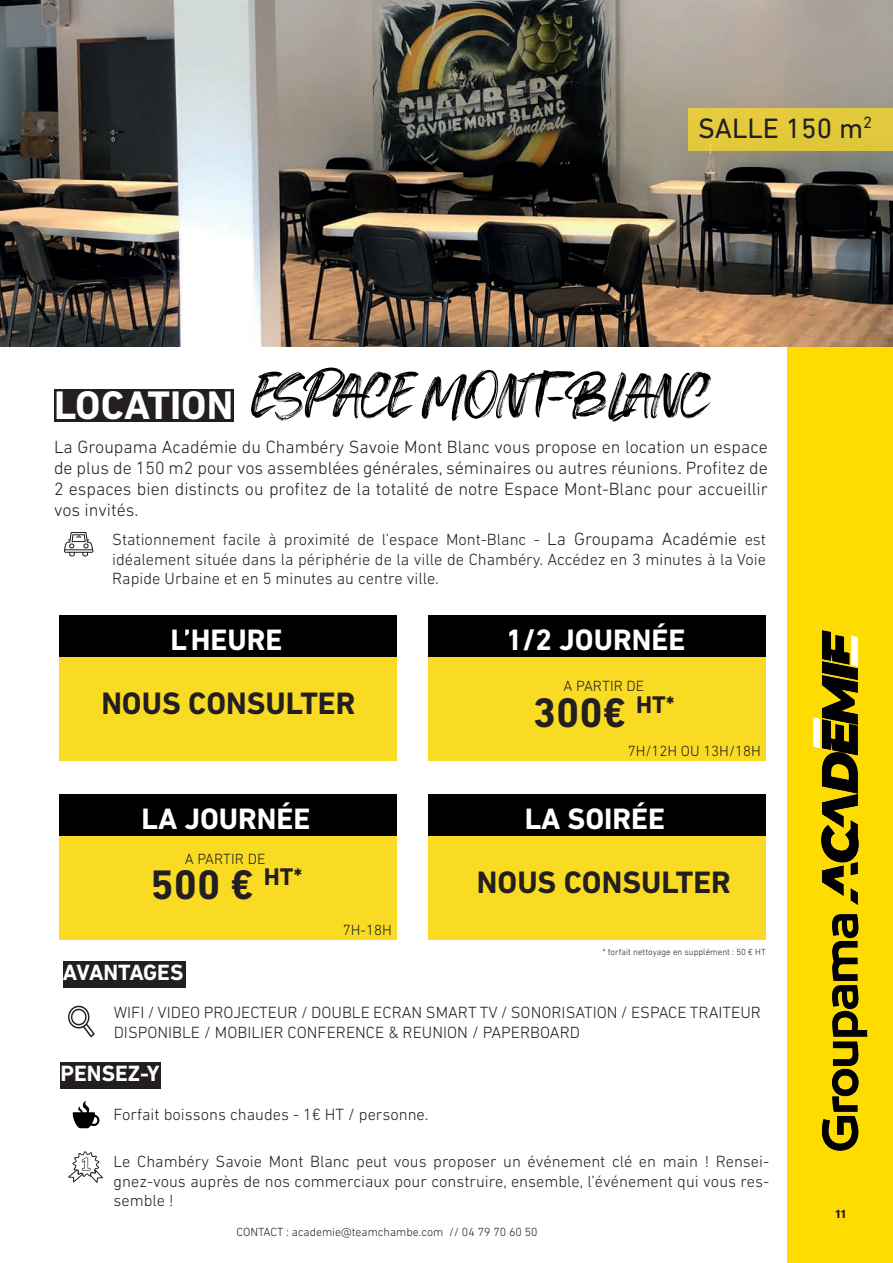
<style>
.page{position:relative;width:893px;height:1263px;background:#fff}
.page>*{position:absolute;margin:0;border:0;box-sizing:border-box;transform-origin:0 0}
.t1{font:72px "Summer Loving";color:#000001}
.t2{font:700 42px "DIN Next LT Pro";color:#231f20}
.t3{font:700 40.5px "DIN Next LT Pro";color:#fff}
.t4{font:700 31.5px "DIN Next LT Pro";color:#231f20}
.t5{font:700 30px "DIN Next LT Pro";color:#fff}
.t6{font:28.5px "DIN Next LT Pro";color:#231f20}
.t7{font:700 22.5px "DIN Next LT Pro";color:#fff}
.t8{font:300 18px/21px "DIN Next LT Pro";color:#231f20;text-align:justify}
.t9{font:300 16.5px/19.5px "DIN Next LT Pro";color:#231f20;text-align:justify}
.t10{font:300 15px "DIN Next LT Pro";color:#231f20}
.t11{font:300 12px "DIN Next LT Pro";color:#231f20}
.t12{font:700 12px "Akzidenz Grotesk Pro";color:#231f20}
.t13{font:300 9px "DIN Next LT Pro";color:#231f20}
.s1{font-size:18px}
</style>
<div class="page">
<div style="left:787px;top:0;width:106px;height:1263px;background:#ffdc01"></div>
<img style="left:813px;top:630px;width:55px;height:521px">
<img style="left:0;top:0;width:1px;height:347px">
<div style="left:54px;top:389px;width:179px;height:32px;background:#231f20"></div>
<img style="left:1px;top:0;width:892px;height:347px">
<div style="left:688px;top:108px;width:205px;height:42px;background:#e3c93c"></div>
<div style="left:60px;top:656px;width:337px;height:105px;background:#fadb24"></div>
<div style="left:60px;top:615px;width:337px;height:42px;background:#000001"></div>
<div style="left:428px;top:656px;width:338px;height:105px;background:#fadb24"></div>
<div style="left:428px;top:615px;width:338px;height:42px;background:#000001"></div>
<div style="left:59px;top:836px;width:338px;height:104px;background:#fadb24"></div>
<div style="left:59px;top:794px;width:338px;height:42px;background:#000001"></div>
<div style="left:428px;top:836px;width:337px;height:104px;background:#fadb24"></div>
<div style="left:428px;top:794px;width:337px;height:42px;background:#000001"></div>
<svg style="left:64px;top:532px;width:30px;height:24px"></svg>
<svg style="left:68px;top:1005px;width:27px;height:32px"></svg>
<div style="left:61px;top:1062px;width:100px;height:27px;background:#231f20"></div>
<svg style="left:68px;top:1151px;width:35px;height:32px"></svg>
<div style="left:63px;top:961px;width:123px;height:27px;background:#231f20"></div>
<img style="left:72px;top:1100px;width:28px;height:29px">
<h3 class="t6" style="left:698px;top:111px;width:175px">SALLE 150 m<sup>2</sup></h3>
<h1 class="t1" style="left:252px;top:351px;width:458px">ESPACE MONT-BLANC</h1>
<h3 class="t3" style="left:54px;top:382px;width:181px">LOCATION</h3>
<p class="t8" style="left:54px;top:436px;width:715px">La Groupama Académie du Chambéry Savoie Mont Blanc vous propose en location un espace de plus de 150 m2 pour vos assemblées générales, séminaires ou autres réunions. Profitez de 2 espaces bien distincts ou profitez de la totalité de notre Espace Mont-Blanc pour accueillir vos invités.</p>
<p class="t9" style="left:112px;top:530px;width:655px">Stationnement facile à proximité de l’espace Mont-Blanc - <span class="s1">La Groupama Académie</span> est idéalement située dans la périphérie de la ville de Chambéry. Accédez en 3 minutes à la Voie Rapide Urbaine et en 5 minutes au centre ville.</p>
<h3 class="t5" style="left:171px;top:622px;width:113px">L’HEURE</h3>
<h3 class="t4" style="left:101px;top:684px;width:255px">NOUS CONSULTER</h3>
<h3 class="t5" style="left:141px;top:801px;width:170px">LA JOURNÉE</h3>
<p class="t10" style="left:185px;top:850px;width:82px">A PARTIR DE</p>
<h2 class="t2" style="left:151px;top:860px;width:153px">500 € <sup>HT*</sup></h2>
<h3 class="t7" style="left:63px;top:959px;width:122px">AVANTAGES</h3>
<p class="t10" style="left:343px;top:921px;width:51px">7H-18H</p>
<h3 class="t5" style="left:506px;top:622px;width:181px">1/2 JOURNÉE</h3>
<p class="t10" style="left:564px;top:677px;width:82px">A PARTIR DE</p>
<h2 class="t2" style="left:533px;top:688px;width:144px">300€ <sup>HT*</sup></h2>
<p class="t10" style="left:628px;top:742px;width:135px">7H/12H OU 13H/18H</p>
<h3 class="t5" style="left:525px;top:801px;width:142px">LA SOIRÉE</h3>
<h3 class="t4" style="left:477px;top:864px;width:255px">NOUS CONSULTER</h3>
<p class="t13" style="left:602px;top:947px;width:165px">* forfait nettoyage en supplément : 50 € HT</p>
<p class="t9" style="left:114px;top:1002px;width:649px">WIFI / VIDEO PROJECTEUR / DOUBLE ECRAN SMART TV / SONORISATION / ESPACE TRAITEUR<br>DISPONIBLE / MOBILIER CONFERENCE &amp; REUNION / PAPERBOARD</p>
<h3 class="t7" style="left:61px;top:1060px;width:100px">PENSEZ-Y</h3>
<p class="t9" style="left:114px;top:1104px;width:316px">Forfait boissons chaudes - 1€ HT / personne.</p>
<p class="t9" style="left:114px;top:1152px;width:657px">Le Chambéry Savoie Mont Blanc peut vous proposer un événement clé en main ! Rensei&shy;gnez-vous auprès de nos commerciaux pour construire, ensemble, l’événement qui vous res&shy;semble !</p>
<p class="t11" style="left:236px;top:1225px;width:303px">CONTACT : academie@teamchambe.com // 04 79 70 60 50</p>
<p class="t12" style="left:835px;top:1206px;width:14px">11</p>
</div>
